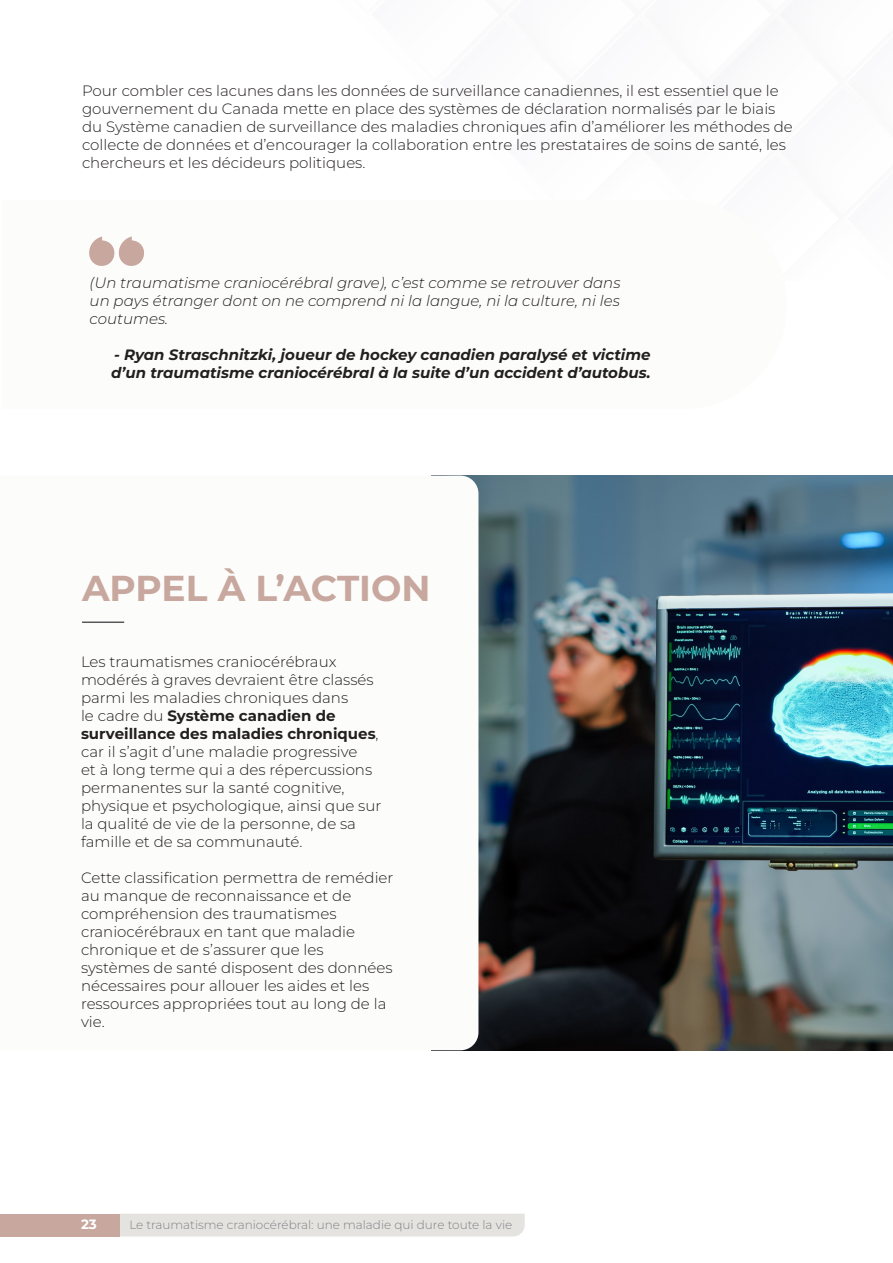
<style>
.page{position:relative;width:893px;height:1263px;background:#fff}
.page>*{position:absolute;margin:0;border:0;box-sizing:border-box;transform-origin:0 0}
.t1{font:111.3px "Bauhaus 93";color:#c7a79e}
.t2{font:700 36px "Montserrat";color:#c7a79e}
.t3{font:300 15px/18px "Montserrat";color:#231f20}
.t4{font:italic 300 15px/18px "Montserrat";color:#231f20;text-align:justify}
.t5{font:italic 700 15px/18px "Montserrat";color:#231f20}
.t6{font:700 13.5px "Montserrat";color:#fff}
.t7{font:300 12px "Montserrat";color:#808285}
.s1{font-weight:700}
</style>
<div class="page">
<div style="left:120px;top:1214px;width:405px;height:22px;background:#e5e3e0"></div>
<div style="left:0;top:1214px;width:120px;height:22px;background:#c7a79e"></div>
<img style="left:478px;top:476px;width:415px;height:574px">
<hr style="left:82px;top:621px;width:42px;height:2px;background:#57585a">
<p class="t3" style="left:82px;top:81px;width:712px">Pour combler ces lacunes dans les données de surveillance canadiennes, il est essentiel que le gouvernement du Canada mette en place des systèmes de déclaration normalisés par le biais du Système canadien de surveillance des maladies chroniques afin d’améliorer les méthodes de collecte de données et d’encourager la collaboration entre les prestataires de soins de santé, les chercheurs et les décideurs politiques.</p>
<p class="t1" style="left:81px;top:212px;width:73px">“</p>
<p class="t4" style="left:90px;top:273px;width:532px">(Un traumatisme craniocérébral grave), c’est comme se retrouver dans un pays étranger dont on ne comprend ni la langue, ni la culture, ni les coutumes.</p>
<p class="t5" style="left:111px;top:345px;width:541px">- Ryan Straschnitzki, joueur de hockey canadien paralysé et victime d’un traumatisme craniocérébral à la suite d’un accident d’autobus.</p>
<p class="t2" style="left:82px;top:564px;width:350px">APPEL À L’ACTION</p>
<p class="t3" style="left:81px;top:652px;width:302px">Les traumatismes craniocérébraux modérés à graves devraient être classés parmi les maladies chroniques dans<br>le cadre du <span class="s1">Système canadien de surveillance des maladies chroniques</span>, car il s’agit d’une maladie progressive<br>et à long terme qui a des répercussions permanentes sur la santé cognitive, physique et psychologique, ainsi que sur la qualité de vie de la personne, de sa famille et de sa communauté.</p>
<p class="t3" style="left:81px;top:868px;width:314px">Cette classification permettra de remédier au manque de reconnaissance et de compréhension des traumatismes craniocérébraux en tant que maladie chronique et de s’assurer que les systèmes de santé disposent des données nécessaires pour allouer les aides et les ressources appropriées tout au long de la vie.</p>
<p class="t6" style="left:81px;top:1215px;width:17px">23</p>
<p class="t7" style="left:129px;top:1216px;width:384px">Le traumatisme craniocérébral: une maladie qui dure toute la vie</p>
</div>
